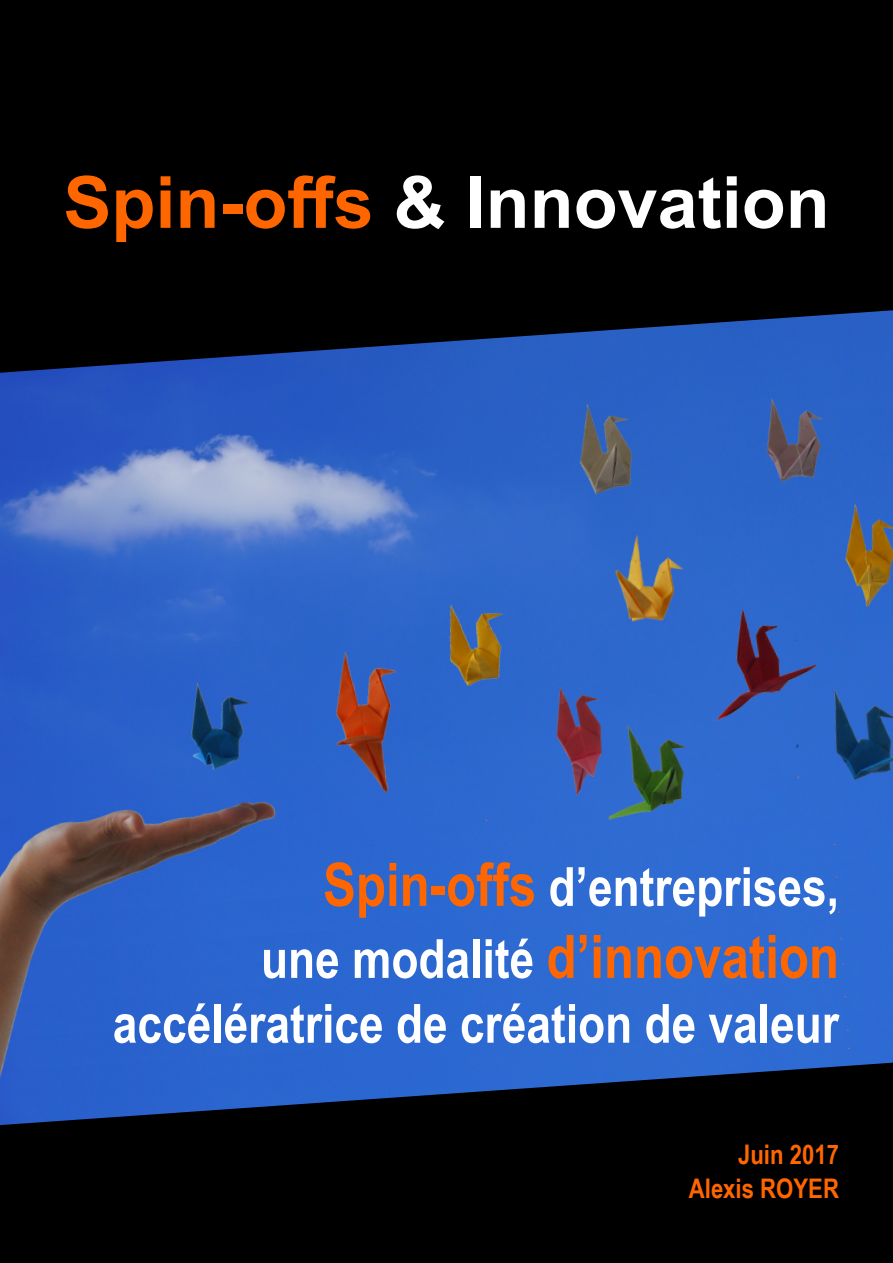
<style>
.page{position:relative;width:893px;height:1263px;background:#000}
.page>*{position:absolute;margin:0;border:0;box-sizing:border-box;transform-origin:0 0}
.t1{font:700 72px "Arial";color:#fff}
.t2{font:700 60px "Arial Narrow";color:#f60}
.t3{font:700 54px "Arial Narrow";color:#fff}
.t4{font:700 27px "Arial Narrow";color:#f60}
.s1{color:#f60}
.s2{font-size:60px;color:#f60}
.s3{font-size:54px;color:#fff}
</style>
<div class="page">
<img style="left:0;top:310px;width:893px;height:815px">
<p class="t1" style="left:63px;top:152px;width:768px"><span class="s1">Spin-offs</span> &amp; Innovation</p>
<p class="t3" style="left:323px;top:846px;width:517px"><span class="s2">Spin-offs</span> d’entreprises,</p>
<p class="t2" style="left:261px;top:911px;width:579px"><span class="s3">une modalité</span> d’innovation</p>
<p class="t3" style="left:113px;top:983px;width:728px">accélératrice de création de valeur</p>
<p class="t4" style="left:738px;top:1134px;width:102px">Juin 2017</p>
<p class="t4" style="left:689px;top:1168px;width:152px">Alexis ROYER</p>
</div>
